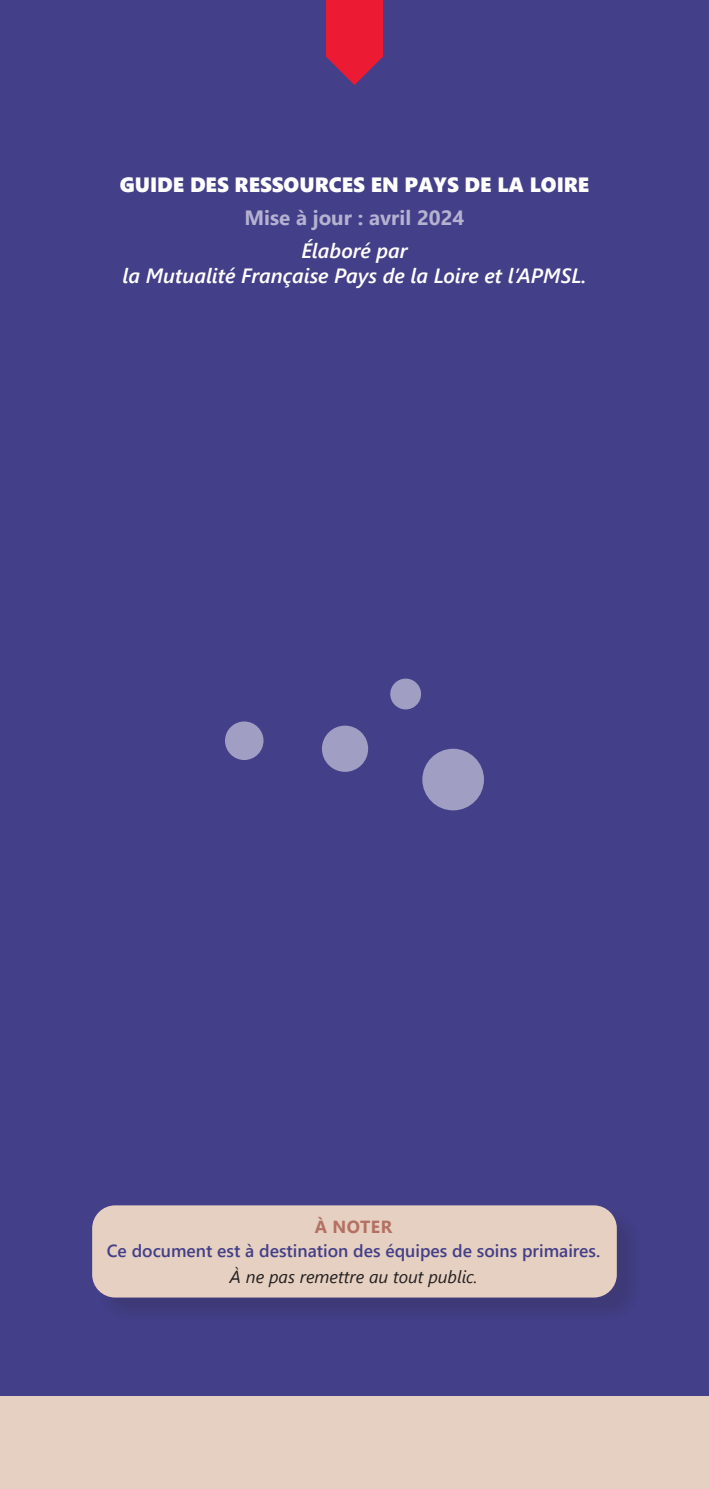
<style>
.page{position:relative;width:709px;height:1489px;background:#fff}
.page>*{position:absolute;margin:0;border:0;box-sizing:border-box;transform-origin:0 0}
.t1{font:italic 600 20.5px/25.5px "Segoe UI";color:#fff;text-align:center}
.t2{font:20.5px "Segoe UI Black";color:#fff}
.t3{font:700 20.5px "Segoe UI";color:#b4b1d1}
.t4{font:600 17.5px "Segoe UI";color:#433f88}
.t5{font:italic 17.5px "Segoe UI";color:#231f20}
.t6{font:700 17.5px "Segoe UI";letter-spacing:.035em;color:#b37163}
</style>
<div class="page">
<div style="left:0;top:0;width:709px;height:1488px;background:#433f88"></div>
<div style="left:0;top:1396px;width:709px;height:92px;background:#e5d0c1"></div>
<div style="left:96px;top:1208px;width:546px;height:114px;background:#403c7f"></div>
<div style="left:92px;top:1205px;width:525px;height:92px;background:#e5d0c1;border-radius:23px"></div>
<div style="left:326px;top:0;width:57px;height:57px;background:#ed1a33"></div>
<svg style="left:326px;top:57px;width:57px;height:28px"></svg>
<div style="left:225px;top:721px;width:38px;height:39px;background:#a09ec3;border-radius:50%"></div>
<div style="left:322px;top:725px;width:46px;height:46px;background:#a09ec3;border-radius:50%"></div>
<div style="left:390px;top:678px;width:31px;height:31px;background:#a09ec3;border-radius:50%"></div>
<div style="left:422px;top:748px;width:62px;height:62px;background:#a09ec3;border-radius:50%"></div>
<p class="t2" style="left:120px;top:170px;width:471px">GUIDE DES RESSOURCES EN PAYS DE LA LOIRE</p>
<p class="t3" style="left:244px;top:198px;width:221px">Mise à jour : avril 2024</p>
<p class="t1" style="left:122px;top:234px;width:465px">Élaboré par<br>la Mutualité Française Pays de la Loire et l’APMSL.</p>
<p class="t6" style="left:315px;top:1209px;width:79px">À NOTER</p>
<p class="t4" style="left:107px;top:1234px;width:495px">Ce document est à destination des équipes de soins primaires.</p>
<p class="t5" style="left:230px;top:1260px;width:249px">À ne pas remettre au tout public.</p>
</div>
